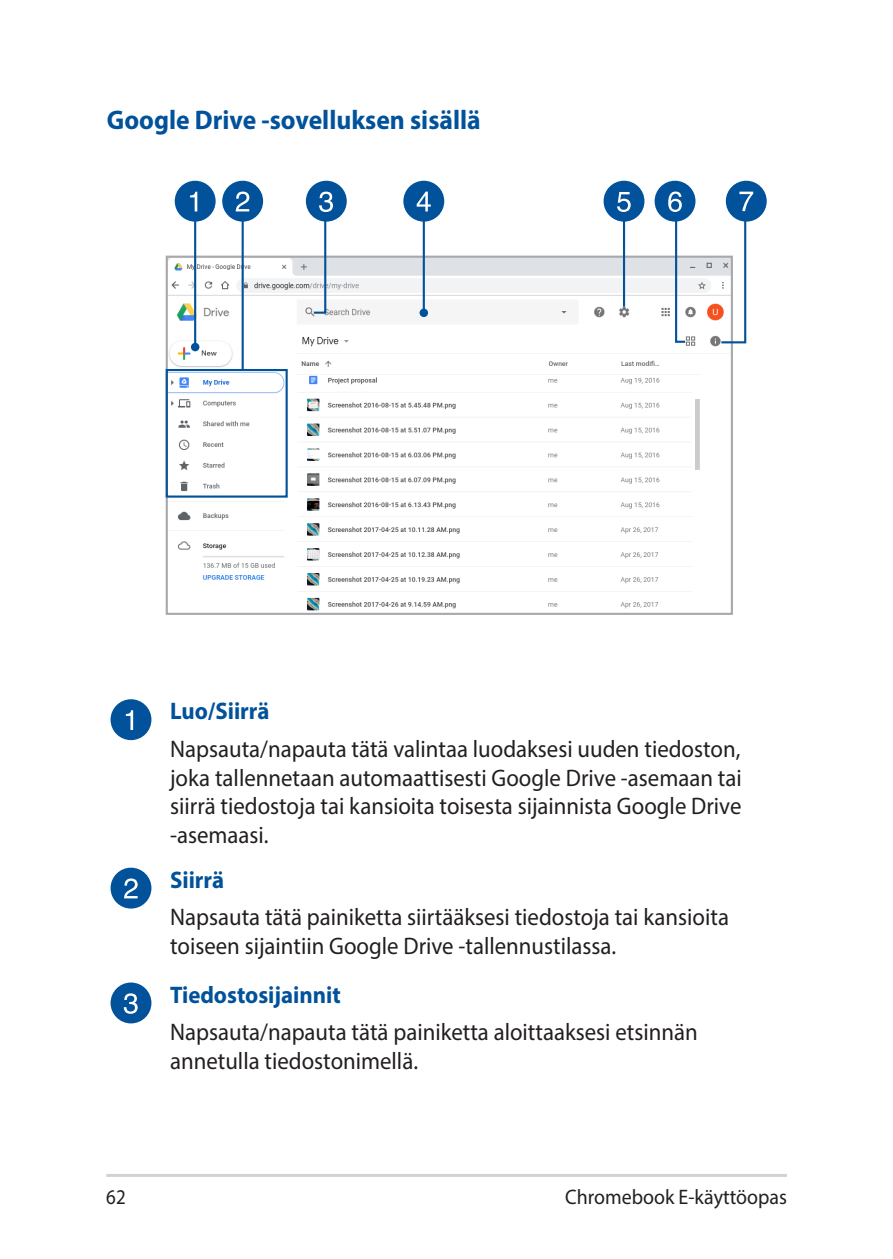
<style>
.page{position:relative;width:893px;height:1259px;background:#fff}
.page>*{position:absolute;margin:0;border:0;box-sizing:border-box;transform-origin:0 0}
.t1{font:700 27px "Myriad Pro";color:#01529a;scale:.95 1}
.t2{font:24px/28.8px "Myriad Pro";color:#231f20;scale:.95 1}
.t3{font:700 24px "Myriad Pro";color:#01529a;scale:.95 1}
.t4{font:21px "Myriad Pro";color:#231f20;scale:.95 1}
.t5{font:21px "Myriad Pro";color:#231f20;scale:.9 1}
</style>
<div class="page">
<hr style="left:106px;top:1174px;width:681px;height:3px;background:#d1d2d4">
<div style="left:111px;top:699px;width:40px;height:41px;background:#01529a;border-radius:50%"></div>
<svg style="left:126px;top:710px;width:7px;height:20px"></svg>
<div style="left:111px;top:867px;width:40px;height:41px;background:#01529a;border-radius:50%"></div>
<svg style="left:124px;top:878px;width:14px;height:20px"></svg>
<div style="left:111px;top:982px;width:40px;height:41px;background:#01529a;border-radius:50%"></div>
<svg style="left:124px;top:993px;width:14px;height:20px"></svg>
<img style="left:169px;top:259px;width:561px;height:352px">
<div style="left:166px;top:256px;width:567px;height:359px;border:2px solid #a8a9ad"></div>
<hr style="left:623px;top:201px;width:2px;height:106px;background:#01529a">
<hr style="left:194px;top:201px;width:2px;height:146px;background:#01529a">
<div style="left:191px;top:343px;width:8px;height:8px;background:#01529a;border-radius:50%"></div>
<div style="left:166px;top:369px;width:122px;height:128px;border:2px solid #01529a"></div>
<hr style="left:423px;top:201px;width:2px;height:112px;background:#01529a">
<div style="left:420px;top:308px;width:8px;height:9px;background:#01529a;border-radius:50%"></div>
<div style="left:175px;top:181px;width:41px;height:41px;background:#01529a;border-radius:50%"></div>
<svg style="left:190px;top:192px;width:7px;height:19px"></svg>
<div style="left:403px;top:181px;width:41px;height:41px;background:#01529a;border-radius:50%"></div>
<svg style="left:417px;top:192px;width:14px;height:19px"></svg>
<div style="left:604px;top:181px;width:40px;height:41px;background:#01529a;border-radius:50%"></div>
<svg style="left:617px;top:192px;width:14px;height:20px"></svg>
<div style="left:655px;top:181px;width:40px;height:41px;background:#01529a;border-radius:50%"></div>
<svg style="left:668px;top:191px;width:19px;height:153px"></svg>
<hr style="left:242px;top:201px;width:2px;height:169px;background:#01529a">
<div style="left:222px;top:181px;width:41px;height:41px;background:#01529a;border-radius:50%"></div>
<svg style="left:236px;top:192px;width:13px;height:19px"></svg>
<div style="left:306px;top:181px;width:41px;height:41px;background:#01529a;border-radius:50%"></div>
<svg style="left:312px;top:192px;width:21px;height:123px"></svg>
<div style="left:726px;top:181px;width:41px;height:41px;background:#01529a;border-radius:50%"></div>
<svg style="left:719px;top:192px;width:34px;height:152px"></svg>
<p class="t1" style="left:107px;top:102px;width:395px">Google Drive -sovelluksen sisällä</p>
<p class="t3" style="left:170px;top:695px;width:106px">Luo/Siirrä</p>
<p class="t2" style="left:170px;top:734px;width:603px;text-align:justify">Napsauta/napauta tätä valintaa luodaksesi uuden tiedoston, joka tallennetaan automaattisesti Google Drive -asemaan tai siirrä tiedostoja tai kansioita toisesta sijainnista Google Drive -asemaasi.</p>
<p class="t3" style="left:170px;top:864px;width:58px">Siirrä</p>
<p class="t2" style="left:170px;top:902px;width:590px">Napsauta tätä painiketta siirtääksesi tiedostoja tai kansioita toiseen sijaintiin Google Drive -tallennustilassa.</p>
<p class="t3" style="left:170px;top:979px;width:181px">Tiedostosijainnit</p>
<p class="t2" style="left:170px;top:1017px;width:557px">Napsauta/napauta tätä painiketta aloittaaksesi etsinnän annetulla tiedostonimellä.</p>
<p class="t5" style="left:106px;top:1184px;width:23px">62</p>
<p class="t4" style="left:565px;top:1184px;width:235px">Chromebook E-käyttöopas</p>
</div>
